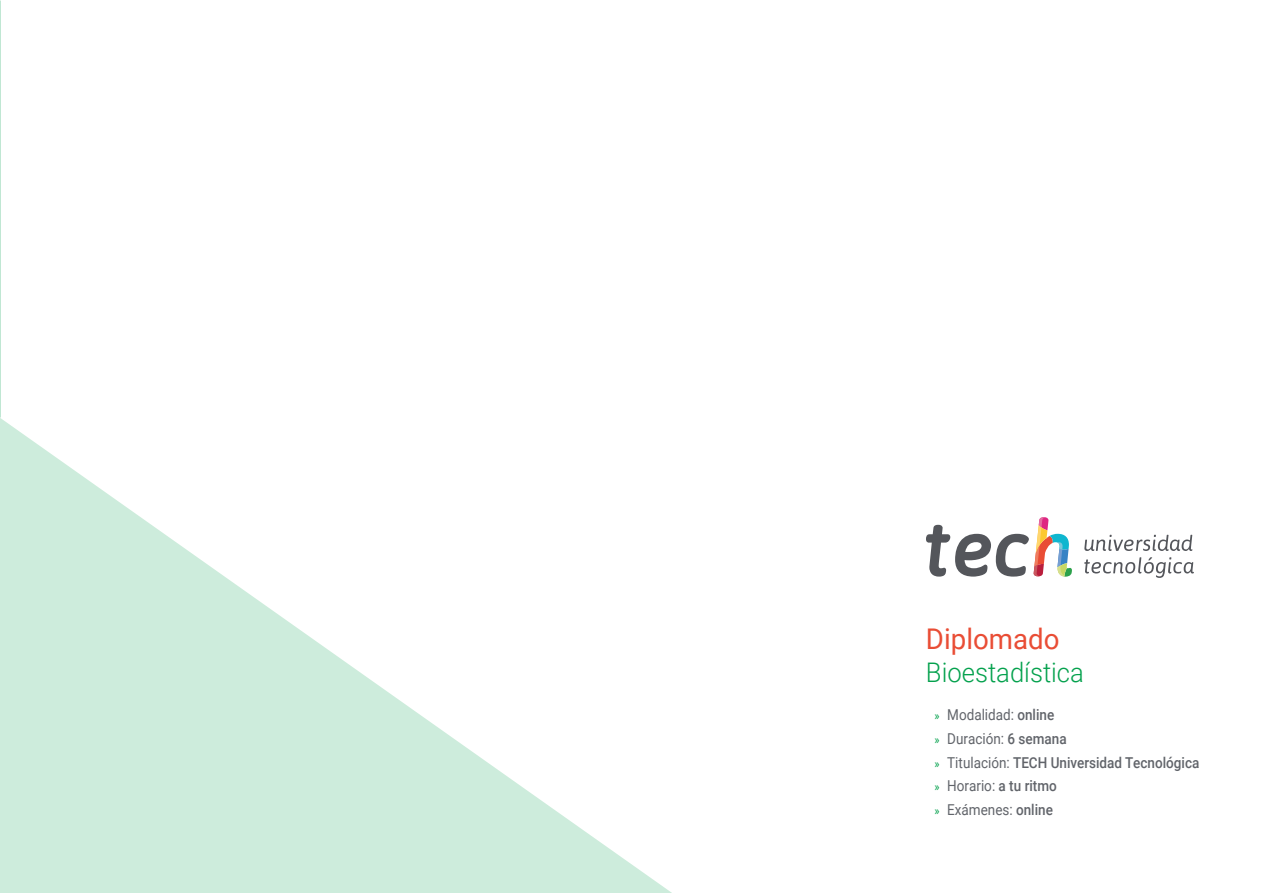
<style>
.page{position:relative;width:1263px;height:893px;background:#fff}
.page>*{position:absolute;margin:0;border:0;box-sizing:border-box;transform-origin:0 0}
.t1{font:28.5px "Roboto";color:#e94d35}
.t2{font:300 27px "Roboto";color:#04a14d;scale:.95 1}
.t3{font:500 15px/23.7px "Roboto";color:#61646a;scale:.9 1}
.s1{font-weight:400;font-size:12px;color:#04a14d}
.s2{font-weight:400}
</style>
<div class="page">
<svg style="left:0;top:418px;width:672px;height:475px"></svg>
<svg style="left:926px;top:517px;width:146px;height:60px"></svg>
<svg style="left:1084px;top:535px;width:108px;height:16px"></svg>
<svg style="left:1084px;top:557px;width:110px;height:21px"></svg>
<h1 class="t1" style="left:926px;top:619px;width:135px">Diplomado</h1>
<h2 class="t2" style="left:926px;top:653px;width:168px">Bioestadística</h2>
<p class="t3" style="left:934px;top:702px;width:296px"><span class="s1">»</span> <span class="s2">Modalidad:</span> online<br><span class="s1">»</span> <span class="s2">Duración:</span> 6 semana<br><span class="s1">»</span> <span class="s2">Titulación:</span> TECH Universidad Tecnológica <span class="s1">»</span> <span class="s2">Horario:</span> a tu ritmo<br><span class="s1">»</span> <span class="s2">Exámenes:</span> online</p>
</div>
